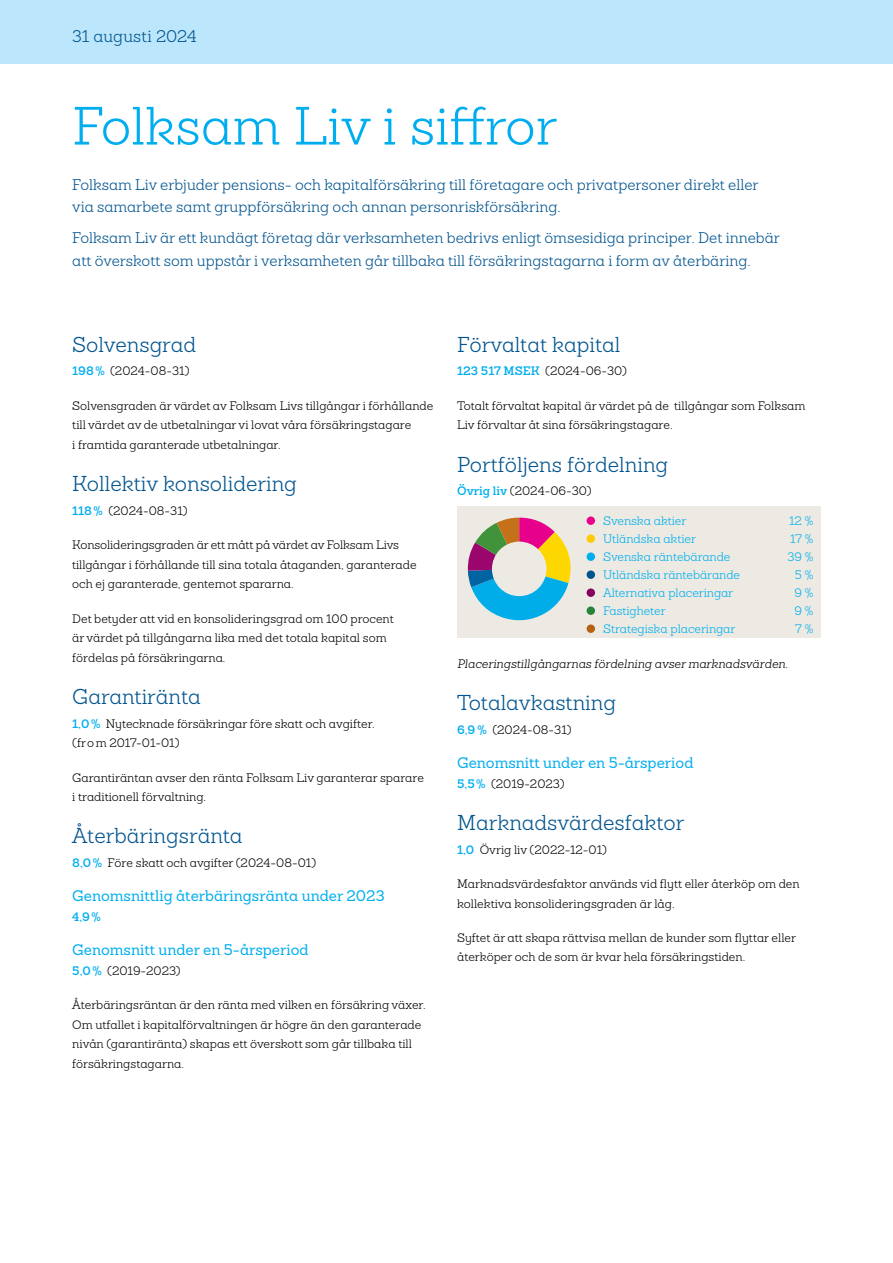
<style>
.page{position:relative;width:893px;height:1263px;background:#fff}
.page>*{position:absolute;margin:0;border:0;box-sizing:border-box;transform-origin:0 0}
.t1{font:300 52.5px "Sanchez Folksam";color:#00aeef}
.t2{font:300 21px "Sanchez Folksam";color:#00548f}
.t3{font:300 16.5px "Sanchez Folksam";letter-spacing:-.005em;color:#00548f}
.t4{font:300 15px/22.5px "Sanchez Folksam";color:#00548f}
.t5{font:500 15px "Sanchez Folksam";color:#00aeef}
.t6{font:300 12px/19.5px "Sanchez Folksam";color:#000}
.t7{font:300 12px "Sanchez Folksam";letter-spacing:-.005em;color:#00aeef}
.t8{font:italic 300 12px "Sanchez Folksam";color:#000}
.t9{font:600 12px "Sanchez Folksam";color:#00aeef}
.s1{font-weight:600;color:#00aeef}
</style>
<div class="page">
<div style="left:457px;top:507px;width:364px;height:131px;background:#eceae2"></div>
<div style="left:587px;top:516px;width:8px;height:9px;background:#ec008c;border-radius:50%"></div>
<div style="left:587px;top:534px;width:8px;height:9px;background:#ffcb02;border-radius:50%"></div>
<div style="left:587px;top:552px;width:8px;height:9px;background:#00aeef;border-radius:50%"></div>
<div style="left:587px;top:570px;width:8px;height:9px;background:#00548f;border-radius:50%"></div>
<div style="left:587px;top:588px;width:8px;height:9px;background:#86005e;border-radius:50%"></div>
<div style="left:587px;top:606px;width:8px;height:9px;background:#27823c;border-radius:50%"></div>
<div style="left:587px;top:624px;width:8px;height:9px;background:#b66011;border-radius:50%"></div>
<svg style="left:468px;top:518px;width:103px;height:102px"></svg>
<div style="left:492px;top:542px;width:54px;height:54px;background:#eceae2;border-radius:50%"></div>
<div style="left:0;top:0;width:893px;height:64px;background:#bce6fb"></div>
<h3 class="t3" style="left:72px;top:26px;width:126px">31 augusti 2024</h3>
<h1 class="t1" style="left:72px;top:93px;width:486px">Folksam Liv i siffror</h1>
<p class="t4" style="left:72px;top:173px;width:688px">Folksam Liv erbjuder pensions- och kapitalförsäkring till företagare och privatpersoner direkt eller via samarbete samt gruppförsäkring och annan personriskförsäkring.</p>
<p class="t4" style="left:72px;top:227px;width:709px">Folksam Liv är ett kundägt företag där verksamheten bedrivs enligt ömsesidiga principer. Det innebär att överskott som uppstår i verksamheten går tillbaka till försäkringstagarna i form av återbäring.</p>
<h2 class="t2" style="left:72px;top:331px;width:125px">Solvensgrad</h2>
<p class="t6" style="left:72px;top:361px;width:119px"><span class="s1">198%</span> (2024-08-31)</p>
<p class="t6" style="left:72px;top:396px;width:363px">Solvensgraden är värdet av Folksam Livs tillgångar i förhållande till värdet av de utbetalningar vi lovat våra försäkringstagare<br>i framtida garanterade utbetalningar.</p>
<h2 class="t2" style="left:72px;top:470px;width:226px">Kollektiv konsolidering</h2>
<p class="t6" style="left:72px;top:501px;width:117px"><span class="s1">118%</span> (2024-08-31)</p>
<p class="t6" style="left:72px;top:535px;width:346px">Konsolideringsgraden är ett mått på värdet av Folksam Livs tillgångar i förhållande till sina totala åtaganden, garanterade och ej garanterade, gentemot spararna.</p>
<p class="t6" style="left:72px;top:609px;width:323px">Det betyder att vid en konsolideringsgrad om 100 procent är värdet på tillgångarna lika med det totala kapital som fördelas på försäkringarna.</p>
<h2 class="t2" style="left:72px;top:683px;width:130px">Garantiränta</h2>
<p class="t6" style="left:72px;top:714px;width:304px"><span class="s1">1,0%</span> Nytecknade försäkringar före skatt och avgifter. (from 2017-01-01)</p>
<p class="t6" style="left:72px;top:767px;width:353px">Garantiräntan avser den ränta Folksam Liv garanterar sparare i traditionell förvaltning.</p>
<h2 class="t2" style="left:72px;top:823px;width:172px">Återbäringsränta</h2>
<p class="t6" style="left:72px;top:853px;width:245px"><span class="s1">8,0%</span> Före skatt och avgifter (2024-08-01)</p>
<p class="t5" style="left:72px;top:886px;width:314px">Genomsnittlig återbäringsränta under 2023</p>
<p class="t9" style="left:72px;top:909px;width:30px">4,9%</p>
<p class="t5" style="left:72px;top:940px;width:238px">Genomsnitt under en 5-årsperiod</p>
<p class="t6" style="left:72px;top:961px;width:110px"><span class="s1">5,0%</span> (2019-2023)</p>
<p class="t6" style="left:72px;top:995px;width:355px">Återbäringsräntan är den ränta med vilken en försäkring växer.<br>Om utfallet i kapitalförvaltningen är högre än den garanterade nivån (garantiränta) skapas ett överskott som går tillbaka till försäkringstagarna.</p>
<h2 class="t2" style="left:457px;top:331px;width:165px">Förvaltat kapital</h2>
<p class="t6" style="left:457px;top:361px;width:171px"><span class="s1">123 517 MSEK</span> (2024-06-30)</p>
<p class="t6" style="left:457px;top:396px;width:350px">Totalt förvaltat kapital är värdet på de tillgångar som Folksam<br>Liv förvaltar åt sina försäkringstagare.</p>
<h2 class="t2" style="left:457px;top:451px;width:213px">Portföljens fördelning</h2>
<p class="t6" style="left:457px;top:481px;width:136px"><span class="s1">Övrig liv</span> (2024-06-30)</p>
<p class="t7" style="left:603px;top:513px;width:85px">Svenska aktier</p>
<p class="t7" style="left:789px;top:513px;width:26px">12 %</p>
<p class="t7" style="left:603px;top:531px;width:94px">Utländska aktier</p>
<p class="t7" style="left:790px;top:531px;width:25px">17 %</p>
<p class="t7" style="left:603px;top:549px;width:129px">Svenska räntebärande</p>
<p class="t7" style="left:787px;top:549px;width:27px">39 %</p>
<p class="t7" style="left:603px;top:567px;width:138px">Utländska räntebärande</p>
<p class="t7" style="left:795px;top:567px;width:20px">5%</p>
<p class="t7" style="left:603px;top:585px;width:131px">Alternativa placeringar</p>
<p class="t7" style="left:794px;top:585px;width:20px">9%</p>
<p class="t7" style="left:603px;top:603px;width:64px">Fastigheter</p>
<p class="t7" style="left:794px;top:603px;width:20px">9%</p>
<p class="t7" style="left:603px;top:621px;width:134px">Strategiska placeringar</p>
<p class="t7" style="left:795px;top:621px;width:20px">7 %</p>
<p class="t8" style="left:457px;top:656px;width:332px">Placeringstillgångarnas fördelning avser marknadsvärden.</p>
<h2 class="t2" style="left:457px;top:689px;width:160px">Totalavkastning</h2>
<p class="t6" style="left:457px;top:720px;width:116px"><span class="s1">6,9 %</span> (2024-08-31)</p>
<p class="t5" style="left:457px;top:753px;width:238px">Genomsnitt under en 5-årsperiod</p>
<p class="t6" style="left:457px;top:773px;width:109px"><span class="s1">5,5%</span> (2019-2023)</p>
<h2 class="t2" style="left:457px;top:809px;width:229px">Marknadsvärdesfaktor</h2>
<p class="t6" style="left:457px;top:839px;width:151px"><span class="s1">1,0</span> Övrig liv (2022-12-01)</p>
<p class="t6" style="left:457px;top:874px;width:344px">Marknadsvärdesfaktor används vid flytt eller återköp om den kollektiva konsolideringsgraden är låg.</p>
<p class="t6" style="left:457px;top:928px;width:340px">Syftet är att skapa rättvisa mellan de kunder som flyttar eller återköper och de som är kvar hela försäkringstiden.</p>
</div>
